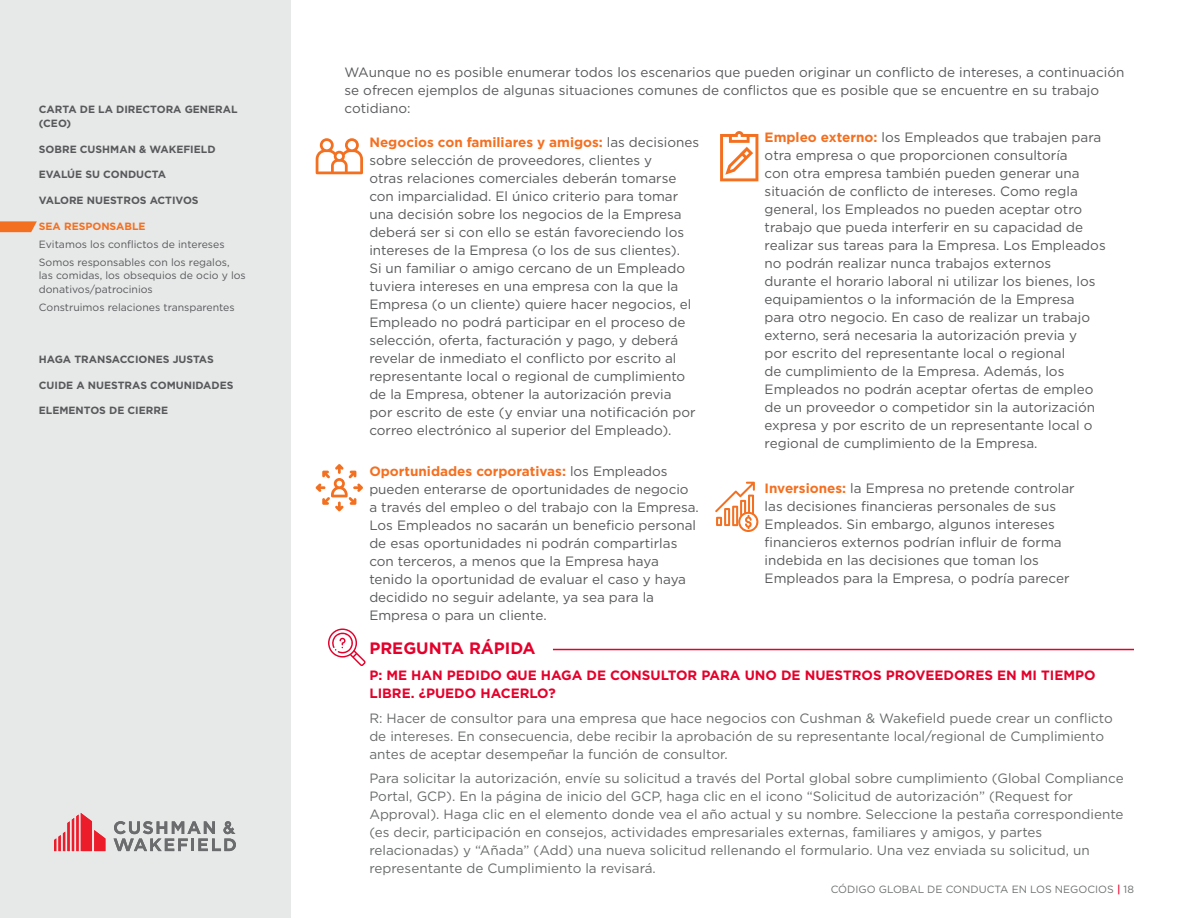
<style>
.page{position:relative;width:1188px;height:918px;background:#fff}
.page>*{position:absolute;margin:0;border:0;box-sizing:border-box;transform-origin:0 0}
.t1{font:700 16.5px "Gotham";color:#e4002b}
.t2{font:13.5px/18px "Gotham";color:#58595b}
.t3{font:13.5px/18px "Gotham";color:#696b6b}
.t4{font:700 13.5px/18px "Gotham";color:#e4002b}
.t5{font:700 10.5px/13.5px "Gotham";color:#58595b}
.t6{font:10.5px/17.9px "Gotham";color:#58595b}
.t7{font:10.5px "Gotham";color:#6f7171}
.t8{font:700 10.5px "Gotham";color:#f37021}
.s1{font-weight:700;color:#f37021}
.s2{font-weight:500;color:#ea002a}
</style>
<div class="page">
<hr style="left:553px;top:649px;width:581px;height:1px;background:#e4002b">
<svg style="left:328px;top:629px;width:38px;height:37px"></svg>
<div style="left:0;top:0;width:291px;height:918px;background:#e7e8e8"></div>
<svg style="left:0;top:221px;width:37px;height:11px"></svg>
<svg style="left:316px;top:138px;width:47px;height:36px"></svg>
<svg style="left:316px;top:464px;width:47px;height:47px"></svg>
<svg style="left:715px;top:482px;width:43px;height:50px"></svg>
<svg style="left:54px;top:813px;width:51px;height:38px"></svg>
<svg style="left:114px;top:821px;width:122px;height:30px"></svg>
<svg style="left:720px;top:131px;width:38px;height:50px"></svg>
<p class="t5" style="left:39px;top:103px;width:200px">CARTA DE LA DIRECTORA GENERAL (CEO)</p>
<p class="t5" style="left:39px;top:142px;width:178px">SOBRE CUSHMAN &amp; WAKEFIELD</p>
<p class="t5" style="left:39px;top:168px;width:129px">EVALÚE SU CONDUCTA</p>
<p class="t5" style="left:39px;top:194px;width:161px">VALORE NUESTROS ACTIVOS</p>
<p class="t8" style="left:39px;top:220px;width:108px">SEA RESPONSABLE</p>
<p class="t6" style="left:39px;top:235px;width:192px">Evitamos los conflictos de intereses<br>Somos responsables con los regalos,</p>
<p class="t6" style="left:39px;top:269px;width:208px;line-height:13.5px">las comidas, los obsequios de ocio y los donativos/patrocinios</p>
<p class="t6" style="left:39px;top:298px;width:197px">Construimos relaciones transparentes</p>
<p class="t5" style="left:39px;top:352px;width:176px">HAGA TRANSACCIONES JUSTAS</p>
<p class="t5" style="left:39px;top:378px;width:196px">CUIDE A NUESTRAS COMUNIDADES</p>
<p class="t5" style="left:39px;top:404px;width:131px">ELEMENTOS DE CIERRE</p>
<p class="t2" style="left:345px;top:63px;width:781px">WAunque no es posible enumerar todos los escenarios que pueden originar un conflicto de intereses, a continuación se ofrecen ejemplos de algunas situaciones comunes de conflictos que es posible que se encuentre en su trabajo cotidiano:</p>
<p class="t2" style="left:369px;top:133px;width:331px"><span class="s1">Negocios con familiares y amigos:</span> las decisiones sobre selección de proveedores, clientes y<br>otras relaciones comerciales deberán tomarse con imparcialidad. El único criterio para tomar una decisión sobre los negocios de la Empresa deberá ser si con ello se están favoreciendo los intereses de la Empresa (o los de sus clientes).<br>Si un familiar o amigo cercano de un Empleado tuviera intereses en una empresa con la que la Empresa (o un cliente) quiere hacer negocios, el Empleado no podrá participar en el proceso de selección, oferta, facturación y pago, y deberá revelar de inmediato el conflicto por escrito al representante local o regional de cumplimiento de la Empresa, obtener la autorización previa<br>por escrito de este (y enviar una notificación por correo electrónico al superior del Empleado).</p>
<p class="t2" style="left:369px;top:462px;width:331px"><span class="s1">Oportunidades corporativas:</span> los Empleados pueden enterarse de oportunidades de negocio a través del empleo o del trabajo con la Empresa.<br>Los Empleados no sacarán un beneficio personal de esas oportunidades ni podrán compartirlas con terceros, a menos que la Empresa haya tenido la oportunidad de evaluar el caso y haya decidido no seguir adelante, ya sea para la Empresa o para un cliente.</p>
<p class="t2" style="left:765px;top:128px;width:343px"><span class="s1">Empleo externo:</span> los Empleados que trabajen para otra empresa o que proporcionen consultoría<br>con otra empresa también pueden generar una situación de conflicto de intereses. Como regla general, los Empleados no pueden aceptar otro trabajo que pueda interferir en su capacidad de realizar sus tareas para la Empresa. Los Empleados no podrán realizar nunca trabajos externos durante el horario laboral ni utilizar los bienes, los equipamientos o la información de la Empresa para otro negocio. En caso de realizar un trabajo externo, será necesaria la autorización previa y<br>por escrito del representante local o regional<br>de cumplimiento de la Empresa. Además, los Empleados no podrán aceptar ofertas de empleo de un proveedor o competidor sin la autorización expresa y por escrito de un representante local o regional de cumplimiento de la Empresa.</p>
<p class="t2" style="left:765px;top:479px;width:312px"><span class="s1">Inversiones:</span> la Empresa no pretende controlar las decisiones financieras personales de sus Empleados. Sin embargo, algunos intereses financieros externos podrían influir de forma indebida en las decisiones que toman los Empleados para la Empresa, o podría parecer</p>
<p class="t1" style="left:369px;top:637px;width:168px">PREGUNTA RÁPIDA</p>
<p class="t4" style="left:369px;top:666px;width:728px">P: ME HAN PEDIDO QUE HAGA DE CONSULTOR PARA UNO DE NUESTROS PROVEEDORES EN MI TIEMPO<br>LIBRE. ¿PUEDO HACERLO?</p>
<p class="t3" style="left:369px;top:709px;width:745px">R: Hacer de consultor para una empresa que hace negocios con Cushman &amp; Wakefield puede crear un conflicto de intereses. En consecuencia, debe recibir la aprobación de su representante local/regional de Cumplimiento antes de aceptar desempeñar la función de consultor.</p>
<p class="t3" style="left:369px;top:769px;width:756px">Para solicitar la autorización, envíe su solicitud a través del Portal global sobre cumplimiento (Global Compliance Portal, GCP). En la página de inicio del GCP, haga clic en el icono “Solicitud de autorización” (Request for Approval). Haga clic en el elemento donde vea el año actual y su nombre. Seleccione la pestaña correspondiente (es decir, participación en consejos, actividades empresariales externas, familiares y amigos, y partes relacionadas) y “Añada” (Add) una nueva solicitud rellenando el formulario. Una vez enviada su solicitud, un representante de Cumplimiento la revisará.</p>
<p class="t7" style="left:831px;top:882px;width:305px">CÓDIGO GLOBAL DE CONDUCTA EN LOS NEGOCIOS <span class="s2">|</span> 18</p>
</div>
